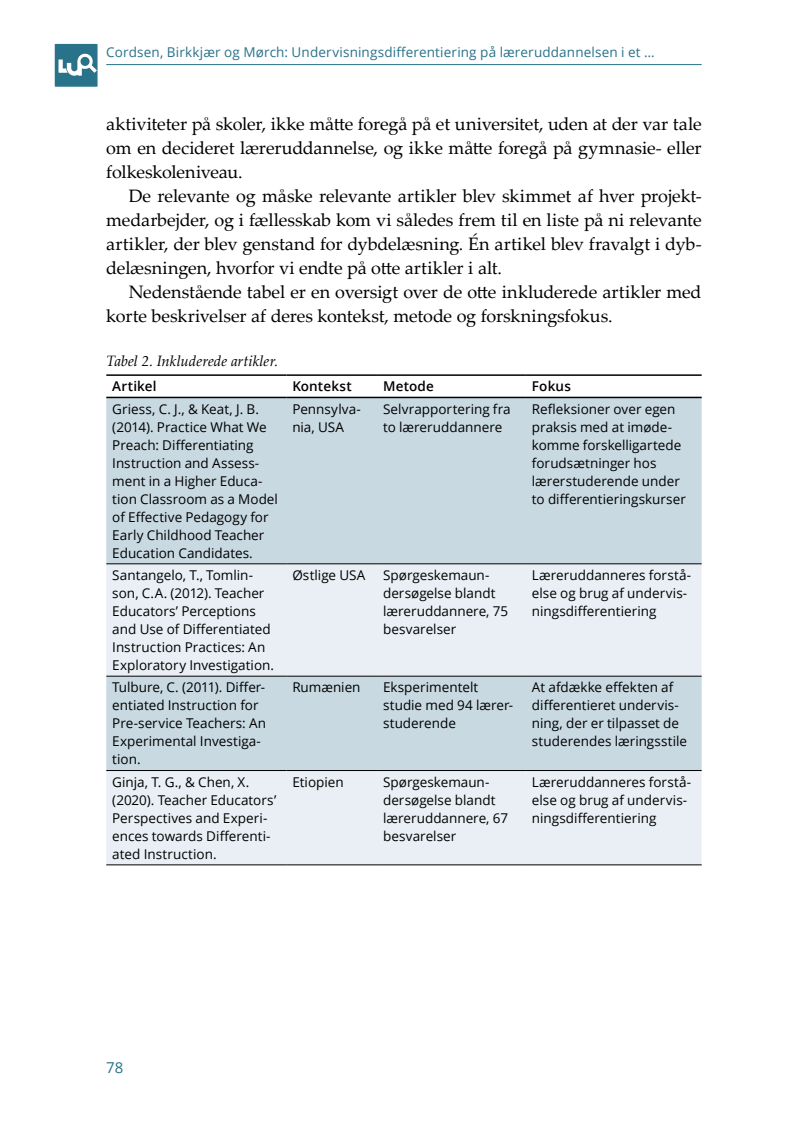
<style>
.page{position:relative;width:808px;height:1127px;background:#fff}
.page>*{position:absolute;margin:0;border:0;box-sizing:border-box;transform-origin:0 0}
.t1{font:18px/24px "Palatino Linotype";letter-spacing:-.01em;color:#000;text-align:justify}
.t2{font:italic 15px "Palatino Linotype";color:#000}
.t3{font:15px "Open Sans";color:#28728a}
.t4{font:13.5px/18px "Open Sans";color:#000}
.t5{font:13.5px "Open Sans";letter-spacing:.01em;color:#28728a}
.t6{font:600 13.5px "Open Sans";letter-spacing:.015em;color:#000}
</style>
<div class="page">
<hr style="left:106px;top:64px;width:596px;height:1px;background:#28728a">
<div style="left:55px;top:44px;width:43px;height:43px;background:#28728a"></div>
<svg style="left:59px;top:54px;width:38px;height:22px"></svg>
<div style="left:106px;top:398px;width:596px;height:165px;background:#c8d9e2"></div>
<svg style="left:106px;top:564px;width:596px;height:300px;background:#dee7ed"></svg>
<hr style="left:106px;top:563px;width:180px;height:1px;background:#000">
<hr style="left:286px;top:563px;width:91px;height:1px;background:#000">
<hr style="left:377px;top:563px;width:149px;height:1px;background:#000">
<hr style="left:526px;top:563px;width:176px;height:1px;background:#000">
<hr style="left:106px;top:676px;width:180px;height:1px;background:#000">
<hr style="left:286px;top:676px;width:91px;height:1px;background:#000">
<hr style="left:377px;top:676px;width:149px;height:1px;background:#000">
<hr style="left:526px;top:676px;width:176px;height:1px;background:#000">
<hr style="left:106px;top:770px;width:180px;height:1px;background:#000">
<hr style="left:286px;top:770px;width:91px;height:1px;background:#000">
<hr style="left:377px;top:770px;width:149px;height:1px;background:#000">
<hr style="left:526px;top:770px;width:176px;height:1px;background:#000">
<hr style="left:106px;top:864px;width:180px;height:1px;background:#000">
<hr style="left:286px;top:864px;width:91px;height:1px;background:#000">
<hr style="left:377px;top:864px;width:149px;height:1px;background:#000">
<hr style="left:526px;top:864px;width:176px;height:1px;background:#000">
<hr style="left:106px;top:374px;width:180px;height:2px;background:#000">
<hr style="left:286px;top:374px;width:91px;height:2px;background:#000">
<hr style="left:377px;top:374px;width:149px;height:2px;background:#000">
<hr style="left:526px;top:374px;width:176px;height:2px;background:#000">
<hr style="left:106px;top:397px;width:180px;height:1px;background:#000">
<hr style="left:286px;top:397px;width:91px;height:1px;background:#000">
<hr style="left:377px;top:397px;width:149px;height:1px;background:#000">
<hr style="left:526px;top:397px;width:176px;height:1px;background:#000">
<p class="t5" style="left:106px;top:43px;width:550px">Cordsen, Birkkjær og Mørch: Undervisningsdifferentiering på læreruddannelsen i et …</p>
<h1 class="t1" style="left:106px;top:111px;width:597px">aktiviteter på skoler, ikke måtte foregå på et universitet, uden at der var tale om en decideret læreruddannelse, og ikke måtte foregå på gymnasie- eller folkeskoleniveau.</h1>
<p class="t1" style="left:106px;top:183px;width:597px;text-indent:22px">De relevante og måske relevante artikler blev skimmet af hver projekt&shy;medarbejder, og i fællesskab kom vi således frem til en liste på ni relevante artikler, der blev genstand for dybdelæsning. Én artikel blev fravalgt i dyb&shy;delæsningen, hvorfor vi endte på otte artikler i alt.</p>
<h1 class="t1" style="left:106px;top:279px;width:597px;text-indent:22px">Nedenstående tabel er en oversigt over de otte inkluderede artikler med korte beskrivelser af deres kontekst, metode og forskningsfokus.</h1>
<p class="t2" style="left:106px;top:350px;width:173px">Tabel 2. Inkluderede artikler.</p>
<p class="t6" style="left:112px;top:377px;width:46px">Artikel</p>
<p class="t6" style="left:292px;top:377px;width:61px">Kontekst</p>
<p class="t6" style="left:383px;top:377px;width:52px">Metode</p>
<p class="t6" style="left:532px;top:377px;width:41px">Fokus</p>
<p class="t4" style="left:112px;top:399px;width:167px">Griess, C. J., &amp; Keat, J. B. (2014). Practice What We<br>Preach: Differentiating<br>Instruction and Assess&shy;ment in a Higher Educa&shy;tion Classroom as a Model of Effective Pedagogy for<br>Early Childhood Teacher<br>Education Candidates.</p>
<p class="t4" style="left:292px;top:399px;width:70px">Pennsylva&shy;nia, USA</p>
<p class="t4" style="left:383px;top:399px;width:129px">Selvrapportering fra to læreruddannere</p>
<p class="t4" style="left:532px;top:399px;width:155px">Refleksioner over egen praksis med at imøde&shy;komme forskelligartede forudsætninger hos lærerstuderende under to differentieringskurser</p>
<p class="t4" style="left:112px;top:566px;width:163px">Santangelo, T., Tomlin&shy;son, C.A. (2012). Teacher<br>Educators’ Perceptions and Use of Differentiated<br>Instruction Practices: An<br>Exploratory Investigation.</p>
<p class="t4" style="left:292px;top:566px;width:75px">Østlige USA</p>
<p class="t4" style="left:383px;top:566px;width:127px">Spørgeskemaun&shy;dersøgelse blandt læreruddannere, 75 besvarelser</p>
<p class="t4" style="left:532px;top:566px;width:161px">Læreruddanneres forstå&shy;else og brug af undervis&shy;ningsdifferentiering</p>
<p class="t4" style="left:112px;top:678px;width:155px">Tulbure, C. (2011). Differ&shy;entiated Instruction for<br>Pre-service Teachers: An<br>Experimental Investiga&shy;tion.</p>
<p class="t4" style="left:292px;top:678px;width:70px">Rumænien</p>
<p class="t4" style="left:383px;top:678px;width:132px">Eksperimentelt studie med 94 lærer&shy;studerende</p>
<p class="t4" style="left:532px;top:678px;width:157px">At afdække effekten af differentieret undervis&shy;ning, der er tilpasset de studerendes læringsstile</p>
<p class="t4" style="left:112px;top:772px;width:165px">Ginja, T. G., &amp; Chen, X. (2020). Teacher Educators’<br>Perspectives and Experi&shy;ences towards Differenti&shy;ated Instruction.</p>
<p class="t4" style="left:292px;top:772px;width:53px">Etiopien</p>
<p class="t4" style="left:383px;top:772px;width:127px">Spørgeskemaun&shy;dersøgelse blandt læreruddannere, 67 besvarelser</p>
<p class="t4" style="left:532px;top:772px;width:161px">Læreruddanneres forstå&shy;else og brug af undervis&shy;ningsdifferentiering</p>
<p class="t3" style="left:106px;top:1057px;width:19px">78</p>
</div>
